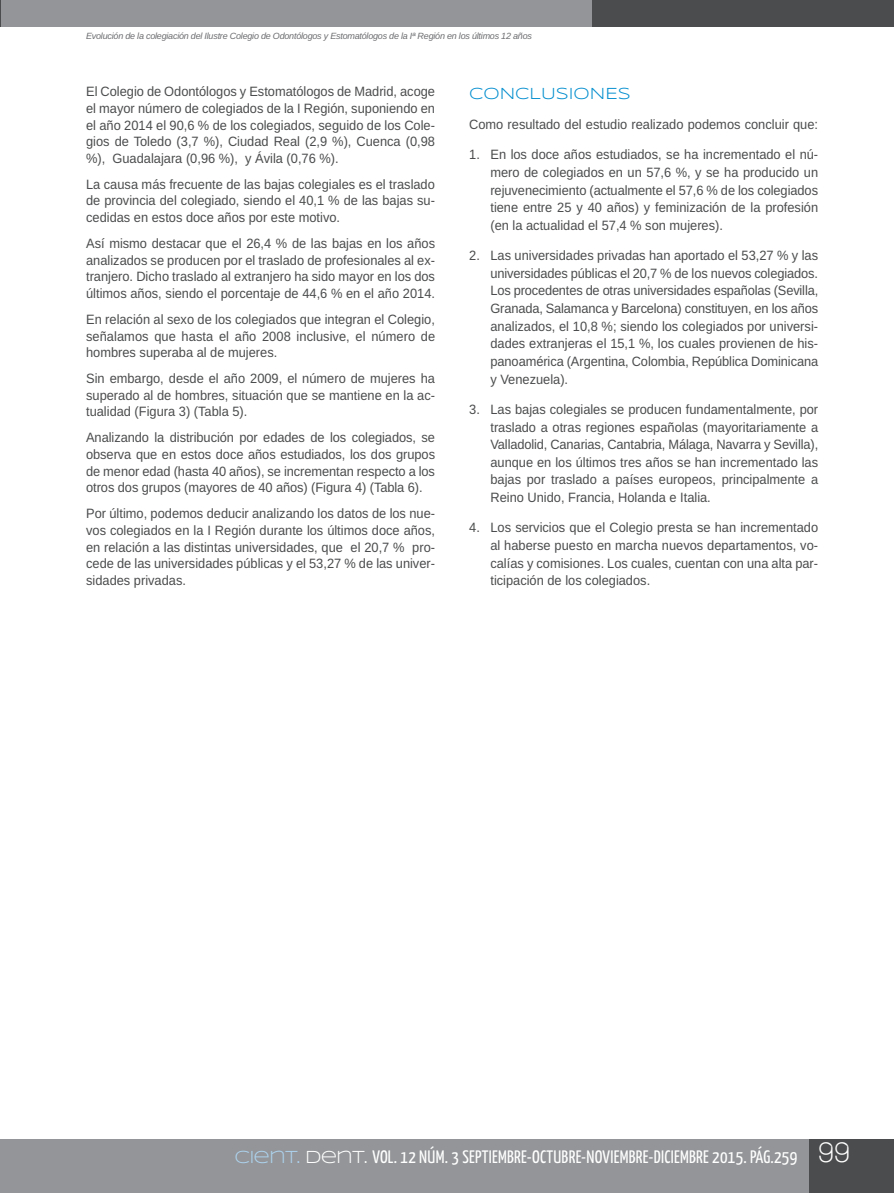
<style>
.page{position:relative;width:894px;height:1193px;background:#fff}
.page>*{position:absolute;margin:0;border:0;box-sizing:border-box;transform-origin:0 0}
.t1{font:700 30px "Walkway";color:#fff;scale:.9 1}
.t2{font:18px "Yanone Kaffeesatz";letter-spacing:.015em;color:#fff}
.t3{font:16.5px "Syncopate";color:#008dce}
.t4{font:13.5px/16.8px "Arimo";color:#4b4c4d;text-align:justify;scale:.95 1}
.t5{font:italic 9px "Arimo";letter-spacing:-.025em;color:#6c6d70}
.s1{font-family:"Syncopate";color:#add2ed}
.s2{font-family:"Syncopate"}
</style>
<div class="page">
<div style="left:1px;top:1139px;width:892px;height:54px;background:#939598"></div>
<div style="left:1px;top:0;width:599px;height:26px;background:#939598"></div>
<div style="left:592px;top:0;width:301px;height:26px;background:#4b4c4d"></div>
<div style="left:809px;top:1139px;width:84px;height:54px;background:#4b4c4d"></div>
<hr style="left:0;top:1139px;width:1px;height:54px;background:#939598">
<svg style="left:0;top:0;width:1px;height:26px"></svg>
<p class="t5" style="left:86px;top:33px;width:447px">Evolución de la colegiación del Ilustre Colegio de Odontólogos y Estomatólogos de la Iª Región en los últimos 12 años</p>
<p class="t4" style="left:86px;top:84px;width:368px">El Colegio de Odontólogos y Estomatólogos de Madrid, acoge el mayor número de colegiados de la I Región, suponiendo en el año 2014 el 90,6 % de los colegiados, seguido de los Cole&shy;gios de Toledo (3,7 %), Ciudad Real (2,9 %), Cuenca (0,98 %), Guadalajara (0,96 %), y Ávila (0,76 %).</p>
<p class="t4" style="left:86px;top:177px;width:368px">La causa más frecuente de las bajas colegiales es el traslado de provincia del colegiado, siendo el 40,1 % de las bajas su&shy;cedidas en estos doce años por este motivo.</p>
<p class="t4" style="left:86px;top:236px;width:368px">Así mismo destacar que el 26,4 % de las bajas en los años analizados se producen por el traslado de profesionales al ex&shy;tranjero. Dicho traslado al extranjero ha sido mayor en los dos últimos años, siendo el porcentaje de 44,6 % en el año 2014.</p>
<p class="t4" style="left:86px;top:312px;width:369px">En relación al sexo de los colegiados que integran el Colegio, señalamos que hasta el año 2008 inclusive, el número de hombres superaba al de mujeres.</p>
<p class="t4" style="left:86px;top:371px;width:368px">Sin embargo, desde el año 2009, el número de mujeres ha superado al de hombres, situación que se mantiene en la ac&shy;tualidad (Figura 3) (Tabla 5).</p>
<p class="t4" style="left:86px;top:430px;width:368px">Analizando la distribución por edades de los colegiados, se observa que en estos doce años estudiados, los dos grupos de menor edad (hasta 40 años), se incrementan respecto a los otros dos grupos (mayores de 40 años) (Figura 4) (Tabla 6).</p>
<p class="t4" style="left:86px;top:506px;width:368px">Por último, podemos deducir analizando los datos de los nue&shy;vos colegiados en la I Región durante los últimos doce años, en relación a las distintas universidades, que el 20,7 % pro&shy;cede de las universidades públicas y el 53,27 % de las univer&shy;sidades privadas.</p>
<p class="t3" style="left:469px;top:83px;width:163px">CONCLUSIONES</p>
<p class="t4" style="left:469px;top:117px;width:368px">Como resultado del estudio realizado podemos concluir que:</p>
<p class="t4" style="left:490px;top:147px;width:346px;line-height:17.5px;text-indent:-21px">1. En los doce años estudiados, se ha incrementado el nú&shy;mero de colegiados en un 57,6 %, y se ha producido un rejuvenecimiento (actualmente el 57,6 % de los colegiados tiene entre 25 y 40 años) y feminización de la profesión (en la actualidad el 57,4 % son mujeres).</p>
<p class="t4" style="left:490px;top:248px;width:346px;line-height:17.5px;text-indent:-21px">2. Las universidades privadas han aportado el 53,27 % y las universidades públicas el 20,7 % de los nuevos colegiados.<br>Los procedentes de otras universidades españolas (Sevilla, Granada, Salamanca y Barcelona) constituyen, en los años analizados, el 10,8 %; siendo los colegiados por universi&shy;dades extranjeras el 15,1 %, los cuales provienen de his&shy;panoamérica (Argentina, Colombia, República Dominicana y Venezuela).</p>
<p class="t4" style="left:490px;top:402px;width:346px;line-height:17.5px;text-indent:-21px">3. Las bajas colegiales se producen fundamentalmente, por traslado a otras regiones españolas (mayoritariamente a Valladolid, Canarias, Cantabria, Málaga, Navarra y Sevilla), aunque en los últimos tres años se han incrementado las bajas por traslado a países europeos, principalmente a Reino Unido, Francia, Holanda e Italia.</p>
<p class="t4" style="left:490px;top:520px;width:346px;line-height:17.5px;text-indent:-21px">4. Los servicios que el Colegio presta se han incrementado al haberse puesto en marcha nuevos departamentos, vo&shy;calías y comisiones. Los cuales, cuentan con una alta par&shy;ticipación de los colegiados.</p>
<h2 class="t2" style="left:234px;top:1150px;width:564px"><span class="s1">CIENT.</span> <span class="s2">DENT.</span> VOL. 12 NÚM. 3 SEPTIEMBRE-OCTUBRE-NOVIEMBRE-DICIEMBRE 2015. PÁG.259</h2>
<h1 class="t1" style="left:817px;top:1141px;width:37px">99</h1>
</div>
